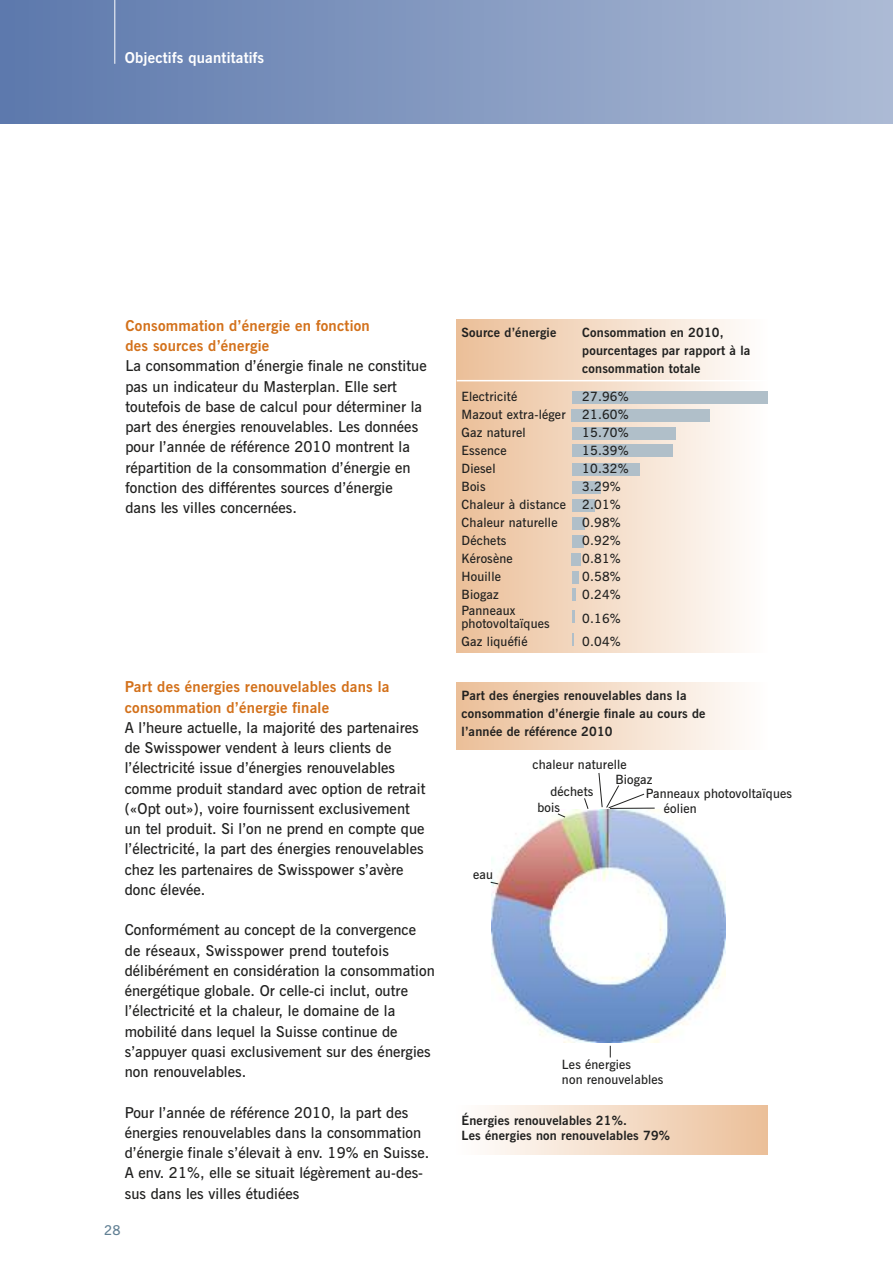
<style>
.page{position:relative;width:893px;height:1263px;background:#fff}
.page>*{position:absolute;margin:0;border:0;box-sizing:border-box;transform-origin:0 0}
.t1{font:600 15px/20.2px "News Gothic BT";letter-spacing:.005em;color:#212120}
.t2{font:700 15px/20.2px "News Gothic BT";letter-spacing:.015em;color:#d3711b}
.t3{font:700 15px "News Gothic BT";letter-spacing:.015em;color:#fff}
.t4{font:600 13.5px "News Gothic BT";color:#618094}
.t5{font:600 12.75px/12.8px "News Gothic BT";letter-spacing:.015em;color:#212120}
.t6{font:700 12.75px/18px "News Gothic BT";letter-spacing:.015em;color:#212120}
</style>
<div class="page">
<div style="left:457px;top:1105px;width:310px;height:50px;background:linear-gradient(to right,#fffefe,#ebc099)"></div>
<div style="left:457px;top:682px;width:310px;height:67px;background:linear-gradient(to right,#ebbf99,#fffefd)"></div>
<div style="left:0;top:0;width:893px;height:123px;background:linear-gradient(to right,#5d79ad,#acbbd5)"></div>
<hr style="left:115px;top:0;width:1px;height:64px;background:#fff">
<div style="left:457px;top:320px;width:310px;height:332px;background:linear-gradient(to right,#ebbf99,#fffefd)"></div>
<div style="left:572px;top:409px;width:138px;height:13px;background:#b0bfc9"></div>
<div style="left:572px;top:427px;width:103px;height:13px;background:#b0bfc9"></div>
<div style="left:572px;top:444px;width:100px;height:13px;background:#b0bfc9"></div>
<div style="left:572px;top:463px;width:67px;height:13px;background:#b0bfc9"></div>
<div style="left:572px;top:481px;width:28px;height:13px;background:#b0bfc9"></div>
<div style="left:572px;top:499px;width:22px;height:13px;background:#b0bfc9"></div>
<div style="left:572px;top:517px;width:12px;height:12px;background:#b0bfc9"></div>
<div style="left:572px;top:535px;width:11px;height:13px;background:#b0bfc9"></div>
<div style="left:572px;top:553px;width:9px;height:13px;background:#b0bfc9"></div>
<div style="left:572px;top:571px;width:7px;height:13px;background:#b0bfc9"></div>
<hr style="left:572px;top:588px;width:4px;height:13px;background:#b0bfc9">
<svg style="left:572px;top:610px;width:3px;height:13px"></svg>
<svg style="left:572px;top:633px;width:1px;height:12px"></svg>
<div style="left:572px;top:391px;width:195px;height:12px;background:#b0bfc9"></div>
<hr style="left:457px;top:380px;width:310px;height:1px;background:#fff">
<img style="left:492px;top:809px;width:233px;height:234px">
<svg style="left:490px;top:882px;width:9px;height:2px"></svg>
<svg style="left:557px;top:813px;width:9px;height:5px"></svg>
<svg style="left:584px;top:798px;width:5px;height:11px"></svg>
<svg style="left:598px;top:773px;width:47px;height:35px"></svg>
<hr style="left:610px;top:808px;width:45px;height:1px;background:#212120">
<p class="t3" style="left:125px;top:52px;width:141px">Objectifs quantitatifs</p>
<p class="t2" style="left:125px;top:317px;width:246px">Consommation d’énergie en fonction des sources d’énergie</p>
<p class="t1" style="left:125px;top:357px;width:303px">La consommation d’énergie finale ne constitue pas un indicateur du Masterplan. Elle sert toutefois de base de calcul pour déterminer la part des énergies renouvelables. Les données pour l’année de référence 2010 montrent la répartition de la consommation d’énergie en fonction des différentes sources d’énergie dans les villes concernées.</p>
<p class="t2" style="left:125px;top:678px;width:266px">Part des énergies renouvelables dans la consommation d’énergie finale</p>
<p class="t1" style="left:125px;top:719px;width:302px">A l’heure actuelle, la majorité des partenaires de Swisspower vendent à leurs clients de l’électricité issue d’énergies renouvelables comme produit standard avec option de retrait («Opt out»), voire fournissent exclusivement un tel produit. Si l’on ne prend en compte que l’électricité, la part des énergies renouvelables chez les partenaires de Swisspower s’avère donc élevée.</p>
<p class="t1" style="left:125px;top:921px;width:312px">Conformément au concept de la convergence de réseaux, Swisspower prend toutefois délibérément en considération la consommation énergétique globale. Or celle-ci inclut, outre l’électricité et la chaleur, le domaine de la mobilité dans lequel la Suisse continue de s’appuyer quasi exclusivement sur des énergies non renouvelables.</p>
<p class="t1" style="left:125px;top:1103px;width:306px">Pour l’année de référence 2010, la part des énergies renouvelables dans la consommation d’énergie finale s’élevait à env. 19% en Suisse.<br>A env. 21%, elle se situait légèrement au-des&shy;sus dans les villes étudiées</p>
<p class="t4" style="left:104px;top:1225px;width:18px">28</p>
<p class="t6" style="left:462px;top:324px;width:96px">Source d’énergie</p>
<p class="t6" style="left:582px;top:324px;width:170px">Consommation en 2010, pourcentages par rapport à la consommation totale</p>
<p class="t5" style="left:462px;top:391px;width:57px">Electricité</p>
<p class="t5" style="left:582px;top:391px;width:48px">27.96%</p>
<p class="t5" style="left:462px;top:409px;width:106px">Mazout extra-léger</p>
<p class="t5" style="left:582px;top:409px;width:48px">21.60%</p>
<p class="t5" style="left:462px;top:427px;width:66px">Gaz naturel</p>
<p class="t5" style="left:582px;top:427px;width:48px">15.70%</p>
<p class="t5" style="left:462px;top:445px;width:47px">Essence</p>
<p class="t5" style="left:582px;top:445px;width:48px">15.39%</p>
<p class="t5" style="left:462px;top:463px;width:36px">Diesel</p>
<p class="t5" style="left:582px;top:463px;width:48px">10.32%</p>
<p class="t5" style="left:462px;top:481px;width:26px">Bois</p>
<p class="t5" style="left:582px;top:481px;width:40px">3.29%</p>
<p class="t5" style="left:462px;top:499px;width:106px">Chaleur à distance</p>
<p class="t5" style="left:582px;top:499px;width:40px">2.01%</p>
<p class="t5" style="left:462px;top:517px;width:98px">Chaleur naturelle</p>
<p class="t5" style="left:582px;top:517px;width:40px">0.98%</p>
<p class="t5" style="left:462px;top:535px;width:46px">Déchets</p>
<p class="t5" style="left:582px;top:535px;width:40px">0.92%</p>
<p class="t5" style="left:462px;top:553px;width:53px">Kérosène</p>
<p class="t5" style="left:582px;top:553px;width:40px">0.81%</p>
<p class="t5" style="left:462px;top:571px;width:41px">Houille</p>
<p class="t5" style="left:582px;top:571px;width:40px">0.58%</p>
<p class="t5" style="left:462px;top:589px;width:39px">Biogaz</p>
<p class="t5" style="left:582px;top:589px;width:40px">0.24%</p>
<p class="t5" style="left:462px;top:605px;width:90px">Panneaux photovoltaïques</p>
<p class="t5" style="left:582px;top:613px;width:40px">0.16%</p>
<p class="t5" style="left:462px;top:636px;width:67px">Gaz liquéfié</p>
<p class="t5" style="left:582px;top:636px;width:40px">0.04%</p>
<p class="t6" style="left:462px;top:687px;width:245px">Part des énergies renouvelables dans la consommation d’énergie finale au cours de l’année de référence 2010</p>
<p class="t5" style="left:473px;top:869px;width:21px">eau</p>
<p class="t5" style="left:615px;top:758px;width:39px;line-height:15.5px;text-indent:-83px">chaleur naturelle<br>Biogaz</p>
<p class="t5" style="left:664px;top:786px;width:130px;line-height:15.1px;text-indent:-18px">Panneaux photovoltaïques éolien</p>
<p class="t5" style="left:550px;top:786px;width:45px">déchets</p>
<p class="t5" style="left:537px;top:802px;width:24px">bois</p>
<p class="t5" style="left:562px;top:1058px;width:103px;line-height:15px">Les énergies<br>non renouvelables</p>
<p class="t6" style="left:462px;top:1114px;width:210px;line-height:15px">Énergies renouvelables 21%.<br>Les énergies non renouvelables 79%</p>
</div>
